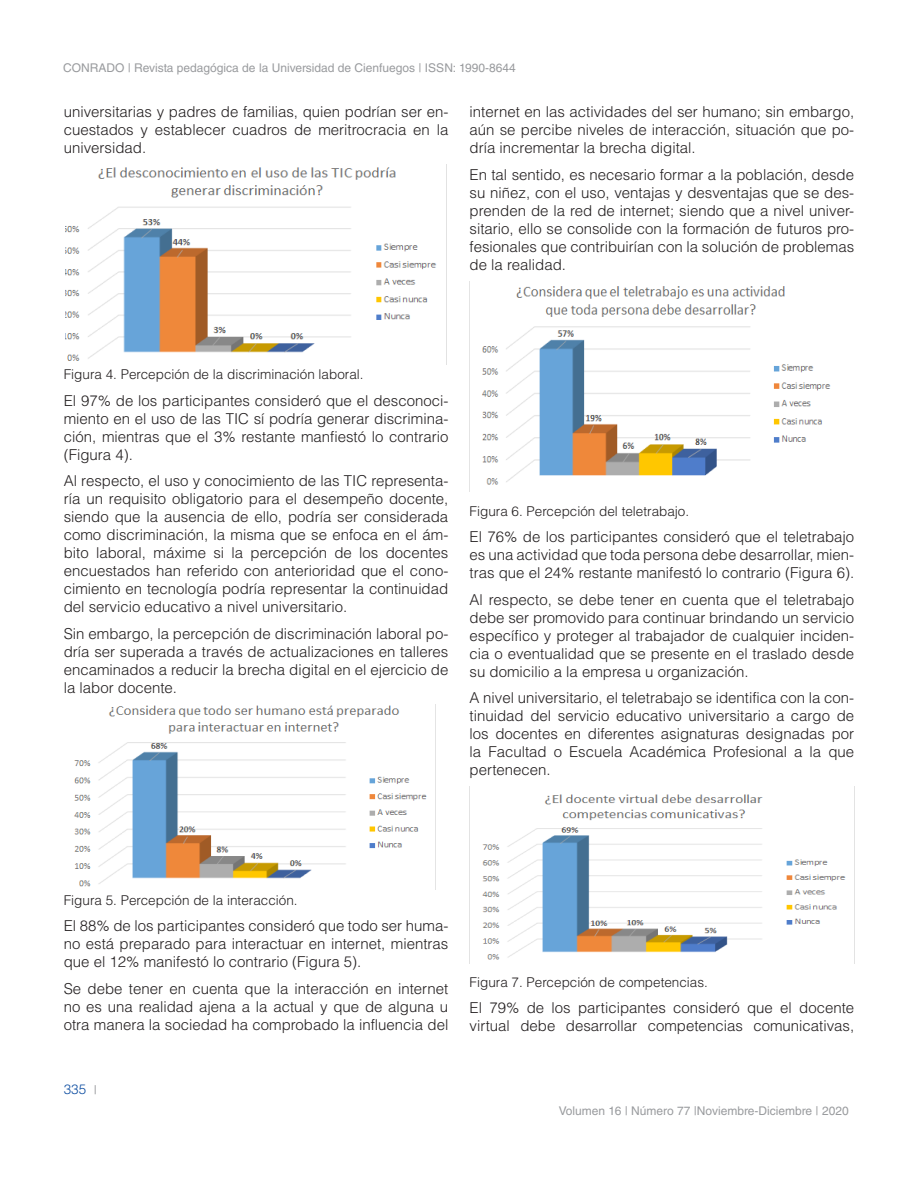
<style>
.page{position:relative;width:918px;height:1188px;background:#fff}
.page>*{position:absolute;margin:0;border:0;box-sizing:border-box;transform-origin:0 0}
.TEXTO{font:300 15px/18px "Helvetica LT Std";color:#231f20;text-align:justify}
.pie_de_foto{font:300 13.5px "Helvetica LT Std";color:#231f20}
.t1{font:300 13.5px "Helvetica LT Std";color:#0d4da1}
.t2{font:12px "Helvetica LT Std";color:#999b9e}
.s1{font-weight:400;font-size:12px;color:#999b9e}
</style>
<div class="page">
<img style="left:66px;top:167px;width:371px;height:194px">
<img style="left:74px;top:705px;width:353px;height:182px">
<img style="left:482px;top:286px;width:349px;height:199px">
<img style="left:482px;top:794px;width:364px;height:166px">
<p class="t2" style="left:63px;top:61px;width:454px">CONRADO | Revista pedagógica de la Universidad de Cienfuegos | ISSN: 1990-8644</p>
<p class="TEXTO" style="left:64px;top:103px;width:386px">universitarias y padres de familias, quien podrían ser en&shy;cuestados y establecer cuadros de meritrocracia en la universidad.</p>
<p class="TEXTO" style="left:470px;top:103px;width:386px">internet en las actividades del ser humano; sin embargo, aún se percibe niveles de interacción, situación que po&shy;dría incrementar la brecha digital.</p>
<p class="TEXTO" style="left:470px;top:165px;width:386px">En tal sentido, es necesario formar a la población, desde su niñez, con el uso, ventajas y desventajas que se des&shy;prenden de la red de internet; siendo que a nivel univer&shy;sitario, ello se consolide con la formación de futuros pro&shy;fesionales que contribuirían con la solución de problemas de la realidad.</p>
<p class="pie_de_foto" style="left:64px;top:366px;width:301px">Figura 4. Percepción de la discriminación laboral.</p>
<p class="TEXTO" style="left:64px;top:391px;width:386px">El 97% de los participantes consideró que el desconoci&shy;miento en el uso de las TIC sí podría generar discrimina&shy;ción, mientras que el 3% restante manfiestó lo contrario (Figura 4).</p>
<p class="TEXTO" style="left:64px;top:472px;width:386px">Al respecto, el uso y conocimiento de las TIC representa&shy;ría un requisito obligatorio para el desempeño docente, siendo que la ausencia de ello, podría ser considerada como discriminación, la misma que se enfoca en el ám&shy;bito laboral, máxime si la percepción de los docentes encuestados han referido con anterioridad que el cono&shy;cimiento en tecnología podría representar la continuidad del servicio educativo a nivel universitario.</p>
<p class="TEXTO" style="left:64px;top:624px;width:386px">Sin embargo, la percepción de discriminación laboral po&shy;dría ser superada a través de actualizaciones en talleres encaminados a reducir la brecha digital en el ejercicio de la labor docente.</p>
<p class="pie_de_foto" style="left:470px;top:502px;width:221px">Figura 6. Percepción del teletrabajo.</p>
<p class="TEXTO" style="left:470px;top:528px;width:386px">El 76% de los participantes consideró que el teletrabajo es una actividad que toda persona debe desarrollar, mien&shy;tras que el 24% restante manifestó lo contrario (Figura 6).</p>
<p class="TEXTO" style="left:470px;top:590px;width:386px">Al respecto, se debe tener en cuenta que el teletrabajo debe ser promovido para continuar brindando un servicio específico y proteger al trabajador de cualquier inciden&shy;cia o eventualidad que se presente en el traslado desde su domicilio a la empresa u organización.</p>
<p class="TEXTO" style="left:470px;top:689px;width:386px">A nivel universitario, el teletrabajo se identifica con la con&shy;tinuidad del servicio educativo universitario a cargo de los docentes en diferentes asignaturas designadas por la Facultad o Escuela Académica Profesional a la que pertenecen.</p>
<p class="pie_de_foto" style="left:64px;top:892px;width:235px">Figura 5. Percepción de la interacción.</p>
<p class="TEXTO" style="left:64px;top:917px;width:386px">El 88% de los participantes consideró que todo ser huma&shy;no está preparado para interactuar en internet, mientras que el 12% manifestó lo contrario (Figura 5).</p>
<p class="TEXTO" style="left:64px;top:979px;width:386px">Se debe tener en cuenta que la interacción en internet no es una realidad ajena a la actual y que de alguna u otra manera la sociedad ha comprobado la influencia del</p>
<p class="t1" style="left:64px;top:1081px;width:35px">335 <span class="s1">|</span></p>
<p class="pie_de_foto" style="left:470px;top:974px;width:240px">Figura 7. Percepción de competencias.</p>
<p class="TEXTO" style="left:470px;top:999px;width:386px">El 79% de los participantes consideró que el docente virtual debe desarrollar competencias comunicativas,</p>
<p class="t2" style="left:559px;top:1104px;width:291px">Volumen 16 | Número 77 |Noviembre-Diciembre | 2020</p>
</div>
